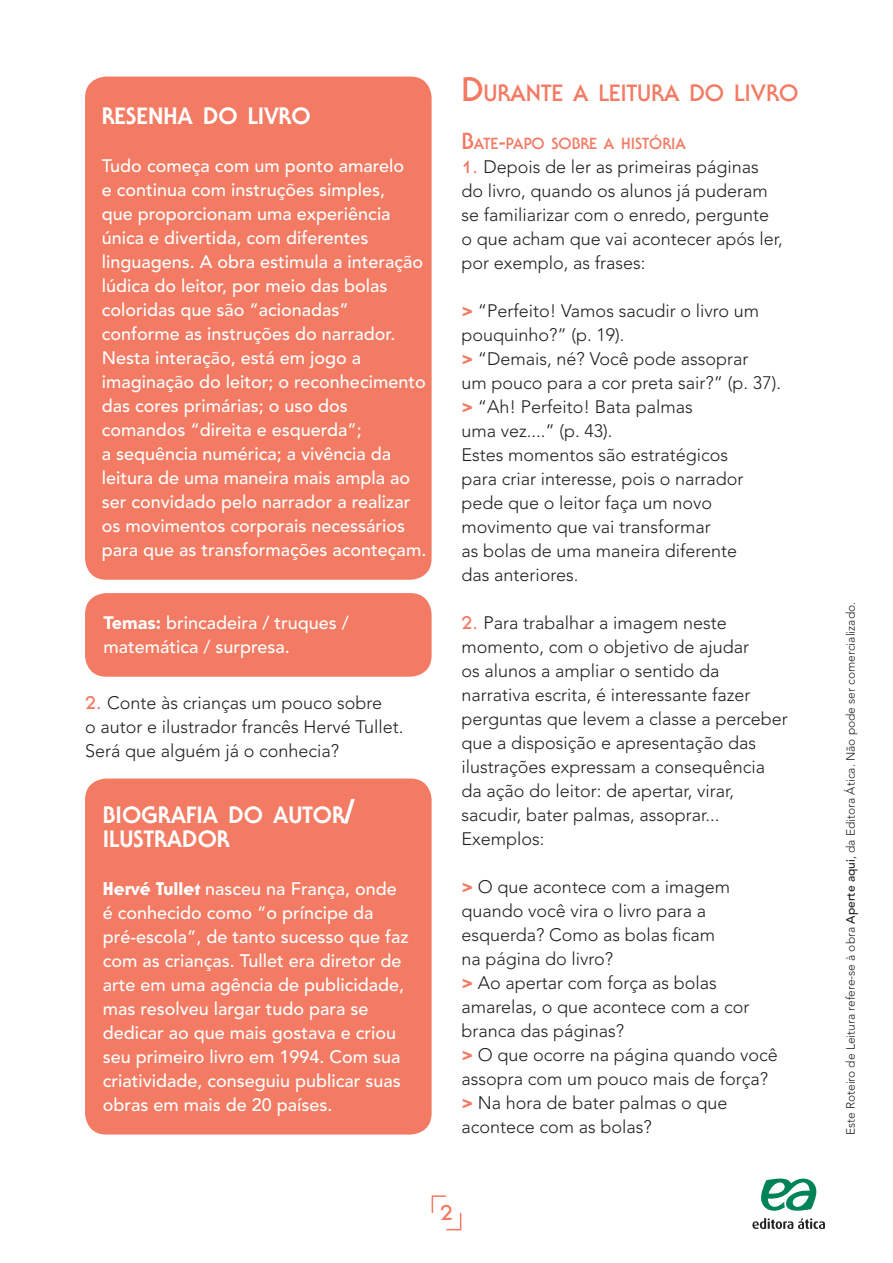
<style>
.page{position:relative;width:893px;height:1263px;background:#fff}
.page>*{position:absolute;margin:0;border:0;box-sizing:border-box;transform-origin:0 0}
.t1{font:800 23.1px/24px "Serif Gothic";color:#fff}
.t2{font:700 23.1px "Serif Gothic";color:#f37a63}
.t3{font:700 21px "Serif Gothic";color:#f37a63}
.t4{font:300 18px/24px "Avenir";color:#231f20}
.t5{font:500 18px/24px "Avenir";color:#fff}
.t6{font:700 15.75px "Serif Gothic";color:#f37a63}
.t7{font:300 12px "Avenir";color:#231f20}
.s1{font-weight:900}
.s2{font-family:"Serif Gothic";font-weight:700;color:#f37a63}
.s3{font-size:33px}
.s4{font-family:"Serif Gothic";font-weight:800}
.s5{font-size:22.5px}
.s6{font-weight:900;color:#f37a63}
.s7{font-weight:500}
</style>
<div class="page">
<svg style="left:431px;top:1195px;width:31px;height:36px"></svg>
<div style="left:85px;top:77px;width:347px;height:503px;background:#f37a63;border-radius:21px"></div>
<div style="left:85px;top:593px;width:347px;height:84px;background:#f37a63;border-radius:21px"></div>
<div style="left:85px;top:778px;width:347px;height:356px;background:#f37a63;border-radius:21px"></div>
<svg style="left:761px;top:1178px;width:56px;height:33px"></svg>
<svg style="left:752px;top:1218px;width:73px;height:11px"></svg>
<p class="t1" style="left:102px;top:104px;width:210px">RESENHA DO LIVRO</p>
<p class="t5" style="left:102px;top:154px;width:326px">Tudo começa com um ponto amarelo<br>e continua com instruções simples,<br>que proporcionam uma experiência única e divertida, com diferentes linguagens. A obra estimula a interação lúdica do leitor, por meio das bolas coloridas que são “acionadas” conforme as instruções do narrador.<br>Nesta interação, está em jogo a imaginação do leitor; o reconhecimento das cores primárias; o uso dos comandos “direita e esquerda”;<br>a sequência numérica; a vivência da leitura de uma maneira mais ampla ao ser convidado pelo narrador a realizar os movimentos corporais necessários para que as transformações aconteçam.</p>
<p class="t5" style="left:104px;top:611px;width:247px"><span class="s1">Temas:</span> brincadeira / truques / matemática / surpresa.</p>
<p class="t4" style="left:85px;top:691px;width:320px"><span class="s2">2.</span> Conte às crianças um pouco sobre<br>o autor e ilustrador francês Hervé Tullet.<br>Será que alguém já o conhecia?</p>
<p class="t1" style="left:103px;top:803px;width:253px">BIOGRAFIA DO AUTOR<span class="s3">/<br></span>ILUSTRADOR</p>
<p class="t5" style="left:103px;top:877px;width:308px"><span class="s4">Hervé Tullet</span> nasceu na França, onde é conhecido como “o príncipe da pré-escola”, de tanto sucesso que faz com as crianças. Tullet era diretor de arte em uma agência de publicidade, mas resolveu largar tudo para se dedicar ao que mais gostava e criou seu primeiro livro em 1994. Com sua criatividade, conseguiu publicar suas obras em mais de 20 países.</p>
<p class="t2" style="left:461px;top:80px;width:338px"><span class="s3">D</span>URANTE A LEITURA DO LIVRO</p>
<p class="t6" style="left:461px;top:135px;width:226px"><span class="s5">B</span>ATE<span class="s5">-</span>PAPO SOBRE A HISTÓRIA</p>
<p class="t4" style="left:461px;top:155px;width:299px"><span class="s2">1.</span> Depois de ler as primeiras páginas</p>
<p class="t4" style="left:461px;top:179px;width:308px">do livro, quando os alunos já puderam</p>
<p class="t4" style="left:461px;top:203px;width:309px">se familiarizar com o enredo, pergunte</p>
<p class="t4" style="left:461px;top:227px;width:323px">o que acham que vai acontecer após ler, por exemplo, as frases:</p>
<p class="t4" style="left:461px;top:299px;width:299px"><span class="s6">&gt;</span> “Perfeito! Vamos sacudir o livro um pouquinho?” (p. 19).</p>
<p class="t4" style="left:461px;top:347px;width:289px"><span class="s6">&gt;</span> “Demais, né? Você pode assoprar</p>
<p class="t4" style="left:461px;top:371px;width:321px">um pouco para a cor preta sair?” (p. 37).</p>
<p class="t4" style="left:461px;top:395px;width:233px"><span class="s6">&gt;</span> “Ah! Perfeito! Bata palmas uma vez....” (p. 43).</p>
<p class="t4" style="left:461px;top:443px;width:268px">Estes momentos são estratégicos</p>
<p class="t4" style="left:461px;top:467px;width:284px">para criar interesse, pois o narrador</p>
<p class="t4" style="left:461px;top:491px;width:252px">pede que o leitor faça um novo</p>
<p class="t4" style="left:461px;top:515px;width:251px">movimento que vai transformar</p>
<p class="t4" style="left:461px;top:539px;width:277px">as bolas de uma maneira diferente</p>
<p class="t4" style="left:461px;top:563px;width:119px">das anteriores.</p>
<p class="t4" style="left:461px;top:611px;width:289px"><span class="s2">2.</span> Para trabalhar a imagem neste momento, com o objetivo de ajudar</p>
<p class="t4" style="left:461px;top:659px;width:260px">os alunos a ampliar o sentido da</p>
<p class="t4" style="left:461px;top:683px;width:328px">narrativa escrita, é interessante fazer perguntas que levem a classe a perceber que a disposição e apresentação das ilustrações expressam a consequência</p>
<p class="t4" style="left:461px;top:779px;width:274px">da ação do leitor: de apertar, virar,</p>
<p class="t4" style="left:461px;top:803px;width:260px">sacudir, bater palmas, assoprar...</p>
<p class="t4" style="left:461px;top:827px;width:85px">Exemplos:</p>
<p class="t4" style="left:461px;top:875px;width:270px"><span class="s6">&gt;</span> O que acontece com a imagem</p>
<p class="t4" style="left:461px;top:899px;width:246px">quando você vira o livro para a</p>
<p class="t4" style="left:461px;top:923px;width:255px">esquerda? Como as bolas ficam</p>
<p class="t4" style="left:461px;top:947px;width:153px">na página do livro?</p>
<p class="t4" style="left:461px;top:971px;width:257px"><span class="s6">&gt;</span> Ao apertar com força as bolas</p>
<p class="t4" style="left:461px;top:995px;width:290px">amarelas, o que acontece com a cor branca das páginas?</p>
<p class="t4" style="left:461px;top:1043px;width:318px"><span class="s6">&gt;</span> O que ocorre na página quando você assopra com um pouco mais de força?</p>
<p class="t4" style="left:461px;top:1091px;width:268px"><span class="s6">&gt;</span> Na hora de bater palmas o que</p>
<p class="t4" style="left:461px;top:1115px;width:192px">acontece com as bolas?</p>
<p class="t3" style="left:440px;top:1201px;width:14px">2</p>
<p class="t7" style="left:843px;top:1135px;width:535px;rotate:-90deg">Este Roteiro de Leitura refere-se à obra <span class="s7">Aperte aqui</span>, da Editora Ática. Não pode ser comercializado.</p>
</div>
